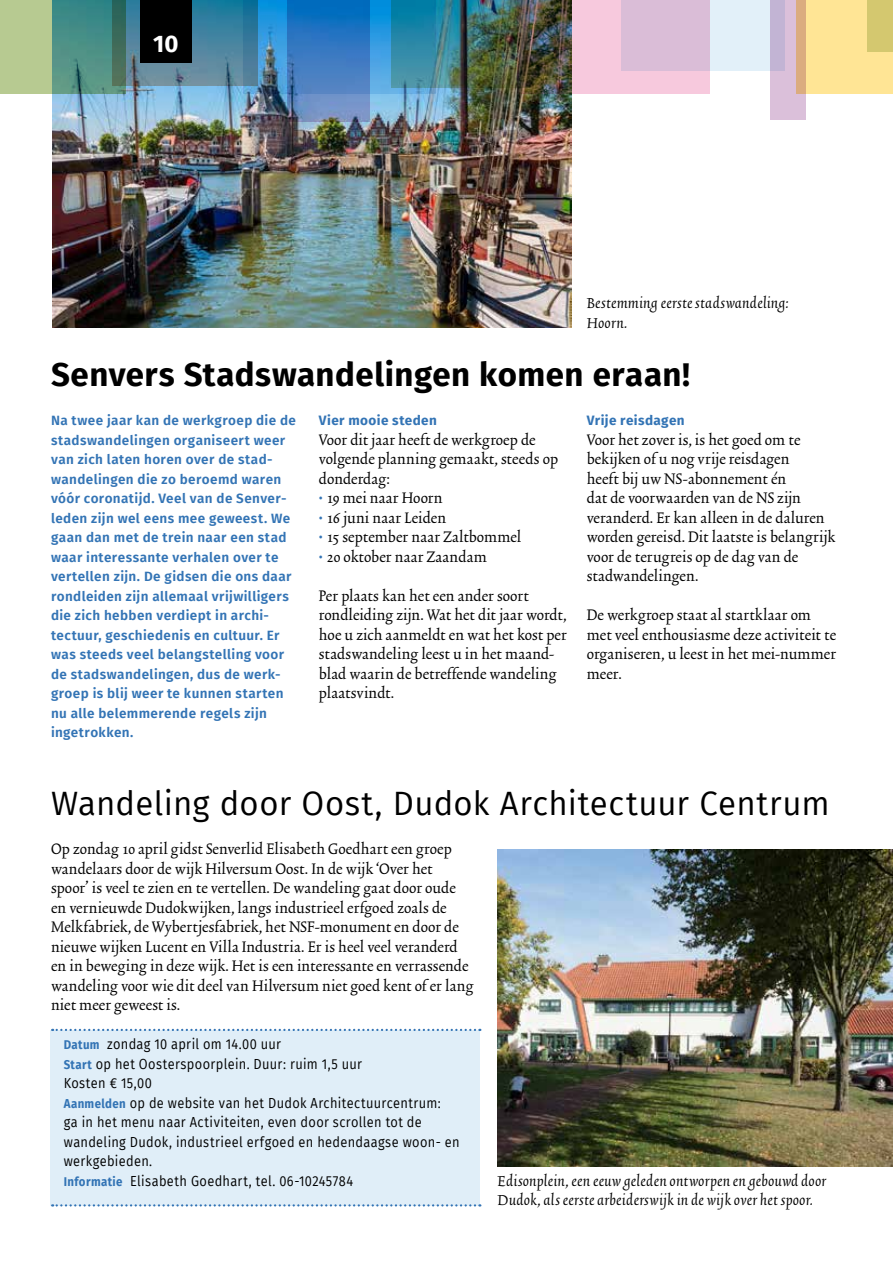
<style>
.page{position:relative;width:893px;height:1263px;background:#fff}
.page>*{position:absolute;margin:0;border:0;box-sizing:border-box;transform-origin:0 0}
.t1{font:33px "Fira Sans";letter-spacing:.01em;color:#000}
.t2{font:700 33px "Fira Sans";letter-spacing:.015em;color:#000}
.t3{font:700 24px "Fira Sans";color:#fff}
.t4{font:18px/19.5px "Trinite No 2 Rom Con";letter-spacing:.01em;color:#000}
.t5{font:italic 18px/19.5px "Trinite No 2";letter-spacing:.015em;color:#000}
.t6{font:14.25px/19.5px "Fira Sans";letter-spacing:.025em;color:#000;scale:.9 1}
.t7{font:600 13.5px/19.5px "Fira Sans";letter-spacing:.03em;color:#3374b5}
.t8{font:700 13.5px "Fira Sans";letter-spacing:.03em;color:#3374b5}
.s1{font-family:"Fira Sans";font-size:14.25px;color:#3374b5}
.s2{font-weight:700;font-size:12.75px;color:#3374b5}
</style>
<div class="page">
<div style="left:51px;top:1030px;width:429px;height:175px;background:#e0eef8"></div>
<img style="left:53px;top:85px;width:518px;height:243px">
<svg style="left:126px;top:0;width:118px;height:85px;background:#4c829a"></svg>
<svg style="left:0;top:0;width:126px;height:94px;background:#75a385"></svg>
<div style="left:621px;top:0;width:164px;height:71px;background:#e2f0f9"></div>
<img style="left:436px;top:0;width:81px;height:87px">
<svg style="left:244px;top:0;width:192px;height:94px;background:#328dbb"></svg>
<img style="left:517px;top:0;width:193px;height:94px">
<svg style="left:771px;top:0;width:35px;height:119px;background:#d3bbd5"></svg>
<div style="left:797px;top:0;width:96px;height:94px;background:#ffe595"></div>
<div style="left:140px;top:0;width:51px;height:62px;background:#000"></div>
<svg style="left:288px;top:0;width:82px;height:122px;background:#3c7bbe"></svg>
<div style="left:867px;top:0;width:26px;height:51px;background:#d4c86f"></div>
<svg style="left:52px;top:1029px;width:428px;height:2px"></svg>
<svg style="left:52px;top:1204px;width:428px;height:2px"></svg>
<img style="left:497px;top:849px;width:396px;height:317px">
<h2 class="t3" style="left:153px;top:24px;width:27px">10</h2>
<p class="t5" style="left:587px;top:295px;width:203px">Bestemming eerste stadswandeling:<br>Hoorn.</p>
<h1 class="t2" style="left:51px;top:347px;width:641px">Senvers Stadswandelingen komen eraan!</h1>
<p class="t7" style="left:51px;top:410px;width:246px">Na twee jaar kan de werkgroep die de stadswandelingen organiseert weer van zich laten horen over de stad&shy;wandelingen die zo beroemd waren vóór coronatijd. Veel van de Senver&shy;leden zijn wel eens mee geweest. We gaan dan met de trein naar een stad waar interessante verhalen over te vertellen zijn. De gidsen die ons daar rondleiden zijn allemaal vrijwilligers die zich hebben verdiept in archi&shy;tectuur, geschiedenis en cultuur. Er was steeds veel belangstelling voor de stadswandelingen, dus de werk&shy;groep is blij weer te kunnen starten nu alle belemmerende regels zijn ingetrokken.</p>
<p class="t8" style="left:319px;top:409px;width:119px">Vier mooie steden</p>
<p class="t4" style="left:319px;top:431px;width:241px">Voor dit jaar heeft de werkgroep de volgende planning gemaakt, steeds op donderdag:</p>
<p class="t4" style="left:319px;top:490px;width:125px"><span class="s1">•</span> 19 mei naar Hoorn</p>
<p class="t4" style="left:319px;top:509px;width:129px"><span class="s1">•</span> 16 juni naar Leiden</p>
<p class="t4" style="left:319px;top:529px;width:204px"><span class="s1">•</span> 15 september naar Zaltbommel</p>
<p class="t4" style="left:319px;top:538px;width:211px;line-height:39px"><span class="s1">•</span> 20 oktober naar Zaandam<br>Per plaats kan het een ander soort</p>
<p class="t4" style="left:319px;top:607px;width:249px">rondleiding zijn. Wat het dit jaar wordt, hoe u zich aanmeldt en wat het kost per stadswandeling leest u in het maand&shy;blad waarin de betreffende wandeling plaatsvindt.</p>
<p class="t8" style="left:587px;top:409px;width:99px">Vrije reisdagen</p>
<p class="t4" style="left:587px;top:431px;width:250px">Voor het zover is, is het goed om te bekijken of u nog vrije reisdagen<br>heeft bij uw NS-abonnement én<br>dat de voorwaarden van de NS zijn veranderd. Er kan alleen in de daluren worden gereisd. Dit laatste is belangrijk voor de terugreis op de dag van de stadwandelingen.</p>
<p class="t4" style="left:587px;top:606px;width:251px">De werkgroep staat al startklaar om met veel enthousiasme deze activiteit te organiseren, u leest in het mei-nummer meer.</p>
<h1 class="t1" style="left:51px;top:779px;width:780px">Wandeling door Oost, Dudok Architectuur Centrum</h1>
<p class="t4" style="left:51px;top:841px;width:424px">Op zondag 10 april gidst Senverlid Elisabeth Goedhart een groep wandelaars door de wijk Hilversum Oost. In de wijk ‘Over het spoor’ is veel te zien en te vertellen. De wandeling gaat door oude en vernieuwde Dudokwijken, langs industrieel erfgoed zoals de Melkfabriek, de Wybertjesfabriek, het NSF-monument en door de nieuwe wijken Lucent en Villa Industria. Er is heel veel veranderd en in beweging in deze wijk. Het is een interessante en verrassende wandeling voor wie dit deel van Hilversum niet goed kent of er lang niet meer geweest is.</p>
<p class="t6" style="left:64px;top:1034px;width:441px"><span class="s2">Datum</span> zondag 10 april om 14.00 uur<br><span class="s2">Start</span> op het Oosterspoorplein. Duur: ruim 1,5 uur<br>Kosten € 15,00<br><span class="s2">Aanmelden</span> op de website van het Dudok Architectuurcentrum:<br>ga in het menu naar Activiteiten, even door scrollen tot de wandeling Dudok, industrieel erfgoed en hedendaagse woon- en werkgebieden.<br><span class="s2">Informatie</span> Elisabeth Goedhart, tel. 06-10245784</p>
<p class="t5" style="left:497px;top:1172px;width:330px">Edisonplein, een eeuw geleden ontworpen en gebouwd door<br>Dudok, als eerste arbeiderswijk in de wijk over het spoor.</p>
</div>
